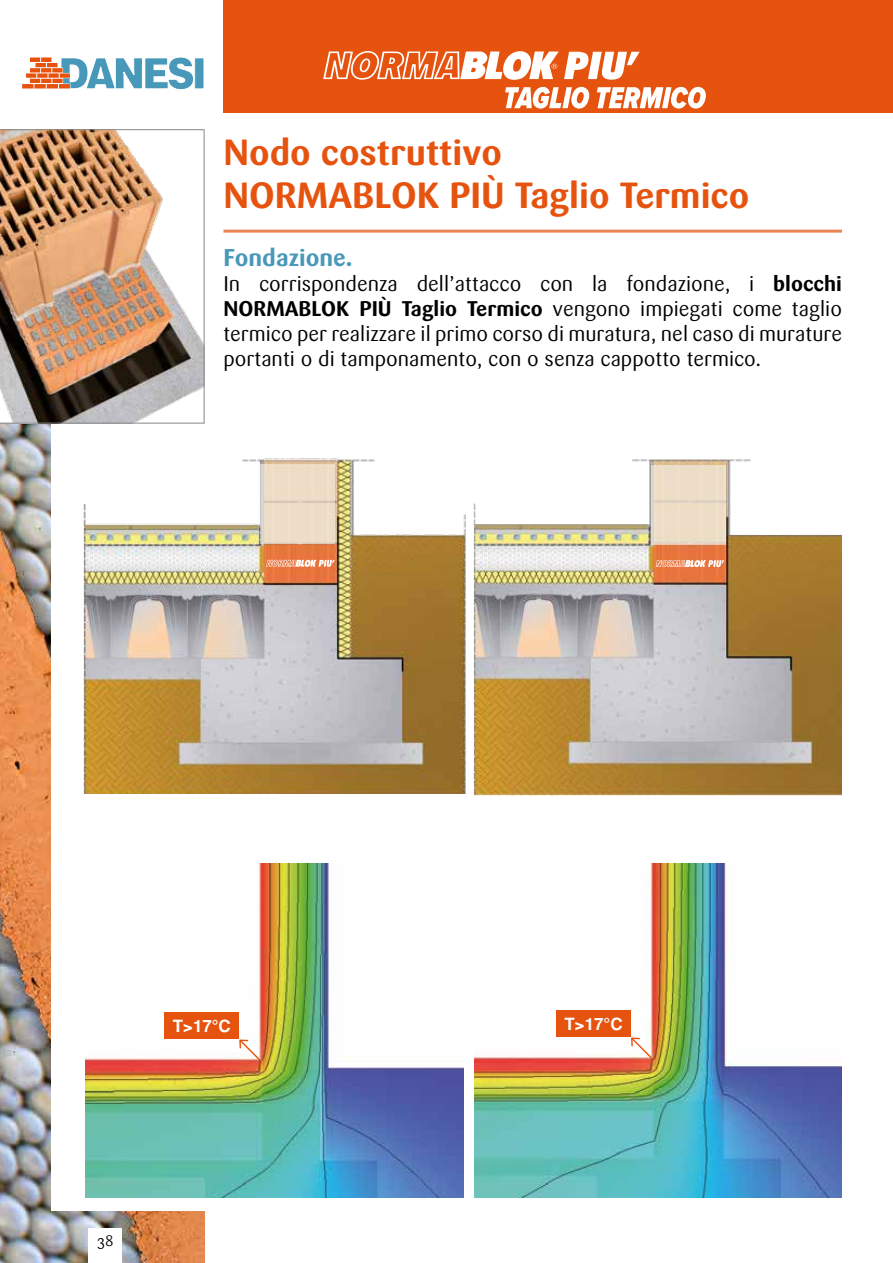
<style>
.page{position:relative;width:893px;height:1263px;background:#fff}
.page>*{position:absolute;margin:0;border:0;box-sizing:border-box;transform-origin:0 0}
.t1{font:700 36px/43.2px "Sari";color:#e6530f}
.t2{font:700 24px "Sari";color:#4898b9}
.t3{font:21px/25.2px "Sari";color:#000;text-align:justify}
.t4{font:700 16.95px "Helvetica";color:#fff}
.t5{font:15px "Sari";color:#000}
.s1{font-weight:700}
</style>
<div class="page">
<img style="left:0;top:423px;width:204px;height:840px">
<div style="left:52px;top:411px;width:841px;height:800px;background:#fff"></div>
<div style="left:223px;top:0;width:670px;height:113px;background:#e6530f"></div>
<div style="left:195px;top:58px;width:9px;height:31px;background:#4898b9"></div>
<svg style="left:22px;top:57px;width:171px;height:32px"></svg>
<div style="left:88px;top:1229px;width:34px;height:34px;background:#fff"></div>
<hr style="left:223px;top:230px;width:619px;height:3px;background:#e6530f">
<img style="left:0;top:129px;width:204px;height:294px">
<img style="left:473px;top:459px;width:369px;height:336px">
<svg style="left:651px;top:465px;width:74px;height:80px;background:#ebdcc6"></svg>
<svg style="left:656px;top:560px;width:68px;height:7px"></svg>
<img style="left:83px;top:458px;width:384px;height:336px">
<div style="left:261px;top:464px;width:74px;height:79px;background:#edddc7"></div>
<svg style="left:266px;top:560px;width:69px;height:7px"></svg>
<img style="left:475px;top:864px;width:367px;height:333px">
<div style="left:556px;top:1010px;width:75px;height:27px;background:#e6530f"></div>
<img style="left:85px;top:864px;width:378px;height:333px">
<div style="left:165px;top:1012px;width:74px;height:27px;background:#e6530f"></div>
<svg style="left:238px;top:1038px;width:24px;height:24px"></svg>
<svg style="left:630px;top:1036px;width:23px;height:24px"></svg>
<svg style="left:505px;top:87px;width:201px;height:22px"></svg>
<svg style="left:323px;top:51px;width:317px;height:29px"></svg>
<h1 class="t1" style="left:223px;top:130px;width:527px">Nodo costruttivo<br>NORMABLOK PIÙ Taglio Termico</h1>
<p class="t2" style="left:223px;top:243px;width:131px">Fondazione.</p>
<p class="t3" style="left:223px;top:271px;width:620px">In corrispondenza dell’attacco con la fondazione, i <span class="s1">blocchi NORMABLOK PIÙ Taglio Termico</span> vengono impiegati come taglio termico per realizzare il primo corso di muratura, nel caso di murature portanti o di tamponamento, con o senza cappotto termico.</p>
<p class="t4" style="left:173px;top:1016px;width:59px">T&gt;17°C</p>
<p class="t4" style="left:565px;top:1014px;width:59px">T&gt;17°C</p>
<p class="t5" style="left:97px;top:1232px;width:18px">38</p>
</div>
